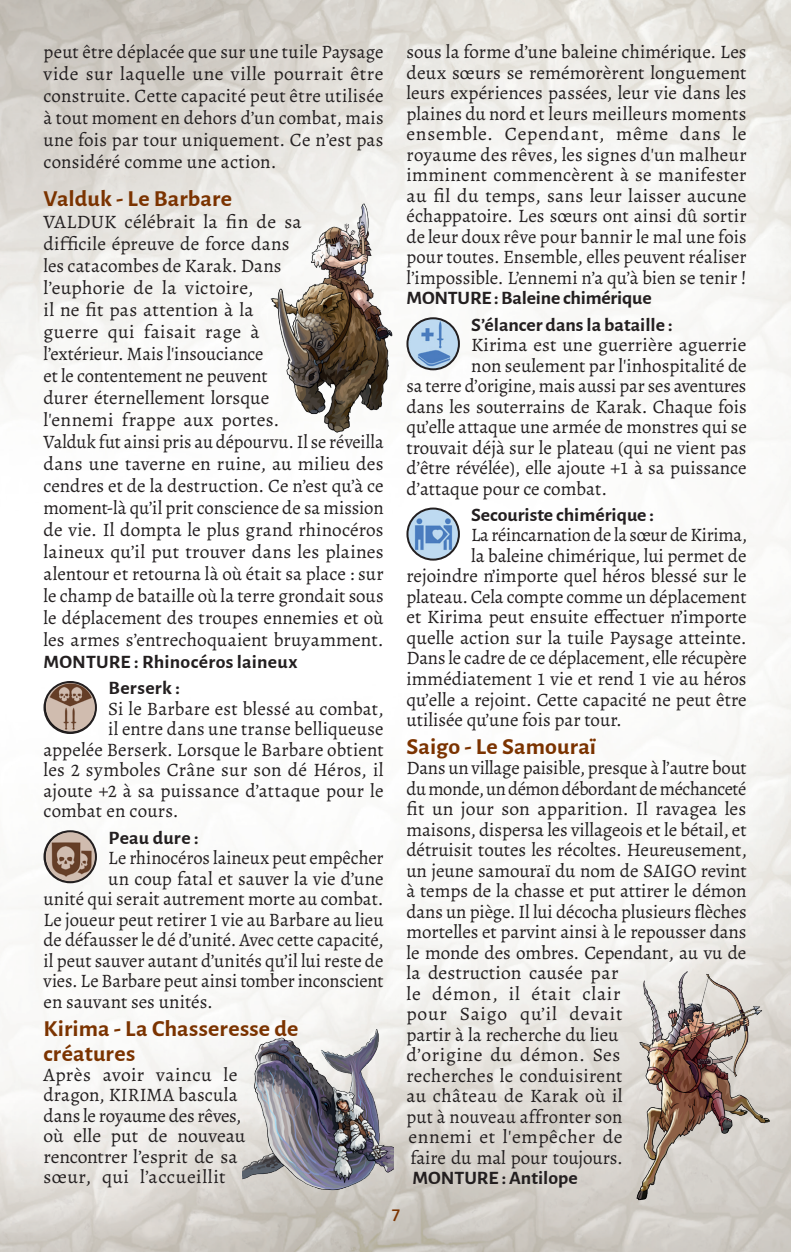
<style>
.page{position:relative;width:791px;height:1252px;background:#fff}
.page>*{position:absolute;margin:0;border:0;box-sizing:border-box;transform-origin:0 0}
.t1{font:700 23px/24.8px "Alegreya Sans";letter-spacing:.01em;color:#7b3300;scale:1.04 1}
.t2{font:500 20px "Alegreya Sans";color:#7b3300}
.t3{font:19px/20.6px "Alegreya";color:#231f20}
.t4{font:700 19px/26.2px "Alegreya Sans";color:#231f20;scale:1.04 1}
</style>
<div class="page">
<img style="left:0;top:0;width:791px;height:1251px">
<img style="left:236px;top:193px;width:200px;height:248px">
<img style="left:613px;top:958px;width:176px;height:253px">
<img style="left:242px;top:1002px;width:152px;height:199px">
<img style="left:44px;top:682px;width:52px;height:50px">
<div style="left:43px;top:681px;width:54px;height:53px;border:2px solid #231f20;border-radius:50%"></div>
<img style="left:44px;top:831px;width:52px;height:51px;border-radius:26px">
<div style="left:43px;top:830px;width:54px;height:53px;border:2px solid #231f20;border-radius:50%"></div>
<img style="left:407px;top:318px;width:52px;height:51px;border-radius:26px">
<div style="left:406px;top:317px;width:54px;height:53px;border:2px solid #231f20;border-radius:50%"></div>
<img style="left:407px;top:508px;width:52px;height:51px;border-radius:26px">
<div style="left:406px;top:507px;width:54px;height:53px;border:2px solid #231f20;border-radius:50%"></div>
<p class="t3" style="left:43px;top:41px;width:342px;line-height:22px;text-align:justify">peut être déplacée que sur une tuile Paysage vide sur laquelle une ville pourrait être construite. Cette capacité peut être utilisée à tout moment en dehors d’un combat, mais une fois par tour uniquement. Ce n’est pas considéré comme une action.</p>
<p class="t1" style="left:43px;top:185px;width:183px">Valduk - Le Barbare</p>
<p class="t3" style="left:43px;top:211px;width:342px;line-height:22px">VALDUK célébrait la fin de sa<br>difficile épreuve de force dans<br>les catacombes de Karak. Dans<br>l’euphorie de la victoire,<br>il ne fit pas attention à la<br>guerre qui faisait rage à<br>l’extérieur. Mais l'insouciance<br>et le contentement ne peuvent<br>durer éternellement lorsque<br>l'ennemi frappe aux portes.<br>Valduk fut ainsi pris au dépourvu. Il se réveilla dans une taverne en ruine, au milieu des cendres et de la destruction. Ce n’est qu’à ce moment-là qu’il prit conscience de sa mission de vie. Il dompta le plus grand rhinocéros laineux qu’il put trouver dans les plaines alentour et retourna là où était sa place : sur le champ de bataille où la terre grondait sous le déplacement des troupes ennemies et où les armes s’entrechoquaient bruyamment.</p>
<p class="t4" style="left:108px;top:647px;width:183px;text-indent:-65px">MONTURE : Rhinocéros laineux<br>Berserk :</p>
<p class="t3" style="left:108px;top:698px;width:277px">Si le Barbare est blessé au combat,</p>
<p class="t3" style="left:108px;top:718px;width:277px">il entre dans une transe belliqueuse</p>
<p class="t3" style="left:43px;top:739px;width:341px">appelée Berserk. Lorsque le Barbare obtient</p>
<p class="t3" style="left:43px;top:759px;width:342px">les 2 symboles Crâne sur son dé Héros, il</p>
<p class="t3" style="left:43px;top:780px;width:342px">ajoute +2 à sa puissance d’attaque pour le</p>
<p class="t3" style="left:43px;top:800px;width:137px">combat en cours.</p>
<p class="t4" style="left:108px;top:823px;width:88px">Peau dure :</p>
<p class="t3" style="left:108px;top:847px;width:277px">Le rhinocéros laineux peut empêcher</p>
<p class="t3" style="left:108px;top:868px;width:277px">un coup fatal et sauver la vie d’une</p>
<p class="t3" style="left:43px;top:888px;width:341px">unité qui serait autrement morte au combat.</p>
<p class="t3" style="left:43px;top:909px;width:341px">Le joueur peut retirer 1 vie au Barbare au lieu</p>
<p class="t3" style="left:43px;top:929px;width:342px">de défausser le dé d’unité. Avec cette capacité,</p>
<p class="t3" style="left:43px;top:950px;width:342px">il peut sauver autant d’unités qu’il lui reste de</p>
<p class="t3" style="left:43px;top:970px;width:341px">vies. Le Barbare peut ainsi tomber inconscient</p>
<p class="t3" style="left:43px;top:991px;width:171px">en sauvant ses unités.</p>
<p class="t1" style="left:43px;top:1014px;width:247px">Kirima - La Chasseresse de créatures</p>
<p class="t3" style="left:43px;top:1064px;width:203px">Après avoir vaincu le dragon, KIRIMA bascula dans le royaume des rêves, où elle put de nouveau rencontrer l’esprit de sa sœur, qui l’accueillit</p>
<p class="t3" style="left:406px;top:42px;width:342px;text-align:justify">sous la forme d’une baleine chimérique. Les deux sœurs se remémorèrent longuement leurs expériences passées, leur vie dans les plaines du nord et leurs meilleurs moments ensemble. Cependant, même dans le royaume des rêves, les signes d'un malheur imminent commencèrent à se manifester au fil du temps, sans leur laisser aucune échappatoire. Les sœurs ont ainsi dû sortir de leur doux rêve pour bannir le mal une fois pour toutes. Ensemble, elles peuvent réaliser l’impossible. L’ennemi n’a qu’à bien se tenir !</p>
<p class="t4" style="left:471px;top:284px;width:195px;text-indent:-65px">MONTURE : Baleine chimérique<br>S’élancer dans la bataille :</p>
<p class="t3" style="left:471px;top:334px;width:277px">Kirima est une guerrière aguerrie</p>
<p class="t3" style="left:471px;top:355px;width:277px">non seulement par l'inhospitalité de</p>
<p class="t3" style="left:406px;top:375px;width:341px">sa terre d’origine, mais aussi par ses aventures</p>
<p class="t3" style="left:406px;top:396px;width:342px">dans les souterrains de Karak. Chaque fois</p>
<p class="t3" style="left:406px;top:416px;width:342px">qu’elle attaque une armée de monstres qui se</p>
<p class="t3" style="left:406px;top:437px;width:342px">trouvait déjà sur le plateau (qui ne vient pas</p>
<p class="t3" style="left:406px;top:457px;width:342px">d’être révélée), elle ajoute +1 à sa puissance</p>
<p class="t3" style="left:406px;top:478px;width:202px">d’attaque pour ce combat.</p>
<p class="t4" style="left:471px;top:500px;width:177px">Secouriste chimérique :</p>
<p class="t3" style="left:471px;top:525px;width:277px">La réincarnation de la sœur de Kirima,</p>
<p class="t3" style="left:471px;top:545px;width:277px">la baleine chimérique, lui permet de</p>
<p class="t3" style="left:406px;top:566px;width:342px">rejoindre n’importe quel héros blessé sur le</p>
<p class="t3" style="left:406px;top:586px;width:341px">plateau. Cela compte comme un déplacement</p>
<p class="t3" style="left:406px;top:607px;width:342px">et Kirima peut ensuite effectuer n’importe</p>
<p class="t3" style="left:406px;top:627px;width:342px">quelle action sur la tuile Paysage atteinte.</p>
<p class="t3" style="left:406px;top:648px;width:342px">Dans le cadre de ce déplacement, elle récupère</p>
<p class="t3" style="left:406px;top:668px;width:342px">immédiatement 1 vie et rend 1 vie au héros</p>
<p class="t3" style="left:406px;top:689px;width:342px">qu’elle a rejoint. Cette capacité ne peut être</p>
<p class="t3" style="left:406px;top:709px;width:217px">utilisée qu’une fois par tour.</p>
<p class="t1" style="left:406px;top:732px;width:184px">Saigo - Le Samouraï</p>
<p class="t3" style="left:406px;top:757px;width:342px">Dans un village paisible, presque à l’autre bout du monde, un démon débordant de méchanceté fit un jour son apparition. Il ravagea les maisons, dispersa les villageois et le bétail, et détruisit toutes les récoltes. Heureusement, un jeune samouraï du nom de SAIGO revint à temps de la chasse et put attirer le démon dans un piège. Il lui décocha plusieurs flèches mortelles et parvint ainsi à le repousser dans le monde des ombres. Cependant, au vu de la destruction causée par<br>le démon, il était clair<br>pour Saigo qu’il devait<br>partir à la recherche du lieu<br>d’origine du démon. Ses<br>recherches le conduisirent<br>au château de Karak où il<br>put à nouveau affronter son<br>ennemi et l'empêcher de<br>faire du mal pour toujours.</p>
<p class="t4" style="left:412px;top:1163px;width:160px">MONTURE : Antilope</p>
<p class="t2" style="left:392px;top:1200px;width:10px">7</p>
</div>
